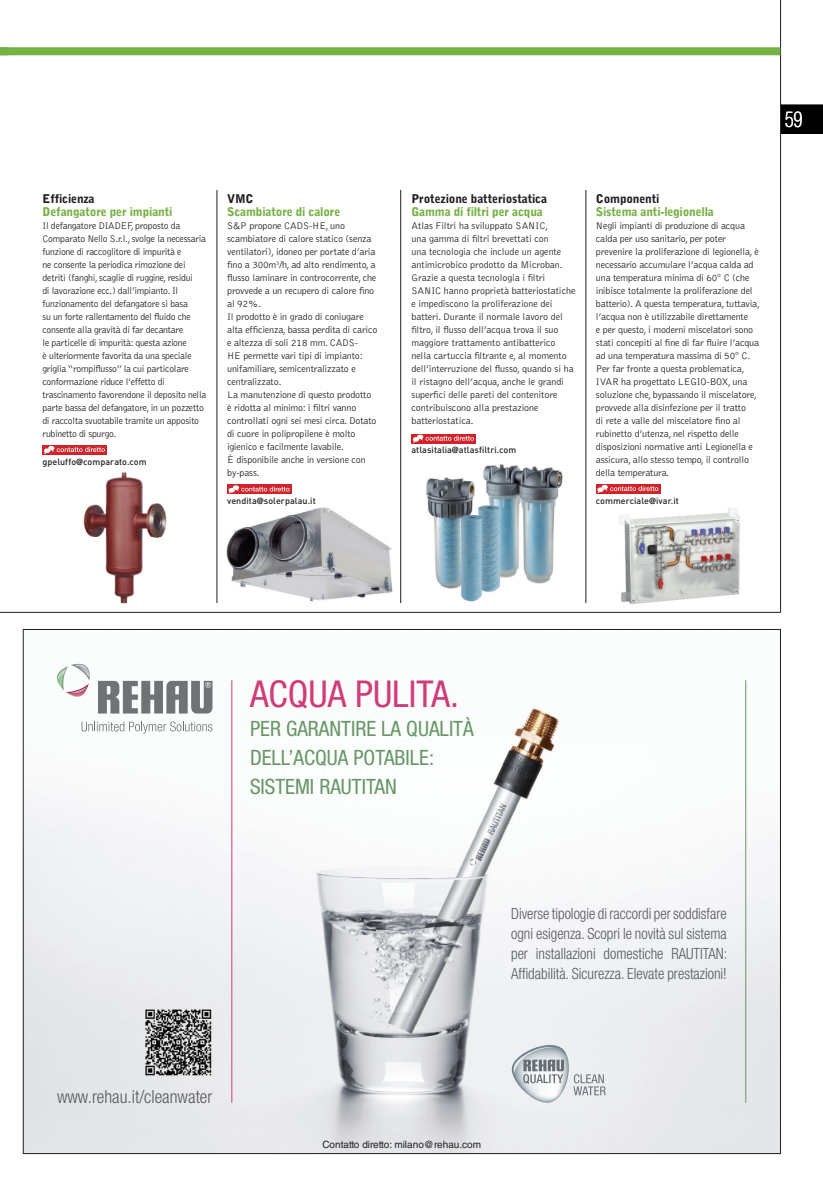
<style>
.page{position:relative;width:823px;height:1191px;background:#fff}
.page>*{position:absolute;margin:0;border:0;box-sizing:border-box;transform-origin:0 0}
.t1{font:condensed 37.1px "Helvetica Neue";color:#d13c76}
.t2{font:300 condensed 22px "Helvetica Neue LT Std";color:#fff;scale:.86 1}
.t3{font:condensed 21.1px/29px "Helvetica Neue";color:#689666}
.t4{font:300 condensed 18px "Helvetica Neue";color:#57585a}
.t5{font:300 condensed 15.5px/20.1px "Helvetica Neue";color:#57585a;text-align:justify;scale:.95 1}
.t6{font:900 12px "Bell Gothic Std";letter-spacing:-.015em;color:#75b042}
.t7{font:900 12px "Bell Gothic Std";letter-spacing:-.015em;color:#231f20}
.t8{font:300 10px/13px "Bell Gothic Std";letter-spacing:-.015em;color:#231f20}
.t9{font:10px "Helvetica LT Std";color:#231f20}
.t10{font:500 9px "DINOT";color:#231f20}
.s1{font-family:"ITC Avant Garde Std";font-weight:700;font-size:8.5px}
</style>
<div class="page">
<svg style="left:781px;top:104px;width:41px;height:30px"></svg>
<hr style="left:780px;top:0;width:1px;height:612px;background:#231f20">
<hr style="left:0;top:612px;width:780px;height:1px;background:#231f20">
<div style="left:0;top:47px;width:780px;height:8px;background:#75b042"></div>
<img style="left:83px;top:472px;width:84px;height:132px">
<img style="left:619px;top:508px;width:122px;height:97px">
<img style="left:226px;top:507px;width:167px;height:95px">
<img style="left:426px;top:464px;width:137px;height:138px">
<hr style="left:217px;top:190px;width:1px;height:413px;background:#231f20">
<hr style="left:400px;top:190px;width:1px;height:413px;background:#231f20">
<hr style="left:585px;top:190px;width:1px;height:413px;background:#231f20">
<img style="left:25px;top:663px;width:753px;height:488px">
<svg style="left:81px;top:721px;width:131px;height:12px"></svg>
<svg style="left:98px;top:681px;width:114px;height:32px"></svg>
<svg style="left:57px;top:664px;width:33px;height:32px"></svg>
<img style="left:511px;top:1045px;width:57px;height:58px">
<svg style="left:573px;top:1074px;width:32px;height:21px"></svg>
<svg style="left:513px;top:1047px;width:50px;height:36px;background:#b4bbbf"></svg>
<hr style="left:231px;top:680px;width:1px;height:422px;background:#d13c76">
<hr style="left:744px;top:680px;width:1px;height:422px;background:#689666">
<div style="left:43px;top:445px;width:64px;height:9px;background:#d1232a"></div>
<svg style="left:44px;top:446px;width:61px;height:8px"></svg>
<div style="left:595px;top:484px;width:65px;height:9px;background:#d1232a"></div>
<svg style="left:597px;top:485px;width:61px;height:8px"></svg>
<svg style="left:227px;top:484px;width:64px;height:10px"></svg>
<svg style="left:228px;top:485px;width:61px;height:8px"></svg>
<svg style="left:411px;top:434px;width:64px;height:9px"></svg>
<svg style="left:412px;top:434px;width:61px;height:8px"></svg>
<p class="t7" style="left:43px;top:192px;width:54px">Efficienza</p>
<p class="t6" style="left:43px;top:205px;width:131px">Defangatore per impianti</p>
<p class="t8" style="left:43px;top:220px;width:165px">Il defangatore DIADEF, proposto da Comparato Nello S.r.l., svolge la necessaria funzione di raccoglitore di impurità e<br>ne consente la periodica rimozione dei detriti (fanghi, scaglie di ruggine, residui<br>di lavorazione ecc.) dall’impianto. Il funzionamento del defangatore si basa<br>su un forte rallentamento del fluido che consente alla gravità di far decantare<br>le particelle di impurità: questa azione<br>è ulteriormente favorita da una speciale griglia “rompiflusso” la cui particolare conformazione riduce l’effetto di trascinamento favorendone il deposito nella parte bassa del defangatore, in un pozzetto di raccolta svuotabile tramite un apposito rubinetto di spurgo.</p>
<p class="t10" style="left:43px;top:455px;width:105px">gpeluffo<span class="s1">@</span>comparato.com</p>
<p class="t7" style="left:227px;top:192px;width:28px">VMC</p>
<p class="t6" style="left:227px;top:205px;width:115px">Scambiatore di calore</p>
<p class="t8" style="left:227px;top:220px;width:152px">S&amp;P propone CADS-HE, uno scambiatore di calore statico (senza ventilatori), idoneo per portate d’aria fino a 300m<sup>3</sup>/h, ad alto rendimento, a flusso laminare in controcorrente, che provvede a un recupero di calore fino al 92%.<br>Il prodotto è in grado di coniugare alta efficienza, bassa perdita di carico e altezza di soli 218 mm. CADS-<br>HE permette vari tipi di impianto: unifamiliare, semicentralizzato e centralizzato.<br>La manutenzione di questo prodotto è ridotta al minimo: i filtri vanno controllati ogni sei mesi circa. Dotato di cuore in polipropilene è molto igienico e facilmente lavabile.<br>È disponibile anche in versione con by-pass.</p>
<p class="t10" style="left:227px;top:495px;width:90px">vendita<span class="s1">@</span>solerpalau.it</p>
<h2 class="t2" style="left:784px;top:107px;width:22px">59</h2>
<p class="t7" style="left:411px;top:192px;width:137px">Protezione batteriostatica</p>
<p class="t6" style="left:411px;top:205px;width:133px">Gamma di filtri per acqua</p>
<p class="t8" style="left:411px;top:220px;width:165px">Atlas Filtri ha sviluppato SANIC,<br>una gamma di filtri brevettati con<br>una tecnologia che include un agente antimicrobico prodotto da Microban.<br>Grazie a questa tecnologia i filtri SANIC hanno proprietà batteriostatiche e impediscono la proliferazione dei batteri. Durante il normale lavoro del filtro, il flusso dell’acqua trova il suo maggiore trattamento antibatterico nella cartuccia filtrante e, al momento dell’interruzione del flusso, quando si ha il ristagno dell’acqua, anche le grandi superfici delle pareti del contenitore contribuiscono alla prestazione batteriostatica.</p>
<p class="t10" style="left:411px;top:444px;width:106px">atlasitalia<span class="s1">@</span>atlasfiltri.com</p>
<p class="t7" style="left:595px;top:192px;width:65px">Componenti</p>
<p class="t6" style="left:595px;top:205px;width:119px">Sistema anti-legionella</p>
<p class="t8" style="left:595px;top:220px;width:165px">Negli impianti di produzione di acqua calda per uso sanitario, per poter prevenire la proliferazione di legionella, è necessario accumulare l’acqua calda ad una temperatura minima di 60° C (che inibisce totalmente la proliferazione del batterio). A questa temperatura, tuttavia, l’acqua non è utilizzabile direttamente<br>e per questo, i moderni miscelatori sono stati concepiti al fine di far fluire l’acqua ad una temperatura massima di 50° C.<br>Per far fronte a questa problematica, IVAR ha progettato LEGIO-BOX, una soluzione che, bypassando il miscelatore, provvede alla disinfezione per il tratto<br>di rete a valle del miscelatore fino al rubinetto d’utenza, nel rispetto delle disposizioni normative anti Legionella e assicura, allo stesso tempo, il controllo della temperatura.</p>
<p class="t10" style="left:595px;top:494px;width:84px">commerciale<span class="s1">@</span>ivar.it</p>
<h1 class="t1" style="left:250px;top:672px;width:210px">ACQUA PULITA.</h1>
<h3 class="t3" style="left:250px;top:713px;width:225px">PER GARANTIRE LA QUALITÀ<br>DELL’ACQUA POTABILE:<br>SISTEMI RAUTITAN</h3>
<h3 class="t4" style="left:57px;top:1086px;width:157px">www.rehau.it/cleanwater</h3>
<h3 class="t5" style="left:511px;top:903px;width:229px">Diverse tipologie di raccordi per soddisfare ogni esigenza. Scopri le novità sul sistema per installazioni domestiche RAUTITAN:<br>Affidabilità. Sicurezza. Elevate prestazioni!</h3>
<p class="t9" style="left:322px;top:1138px;width:160px">Contatto diretto: milano@rehau.com</p>
</div>
